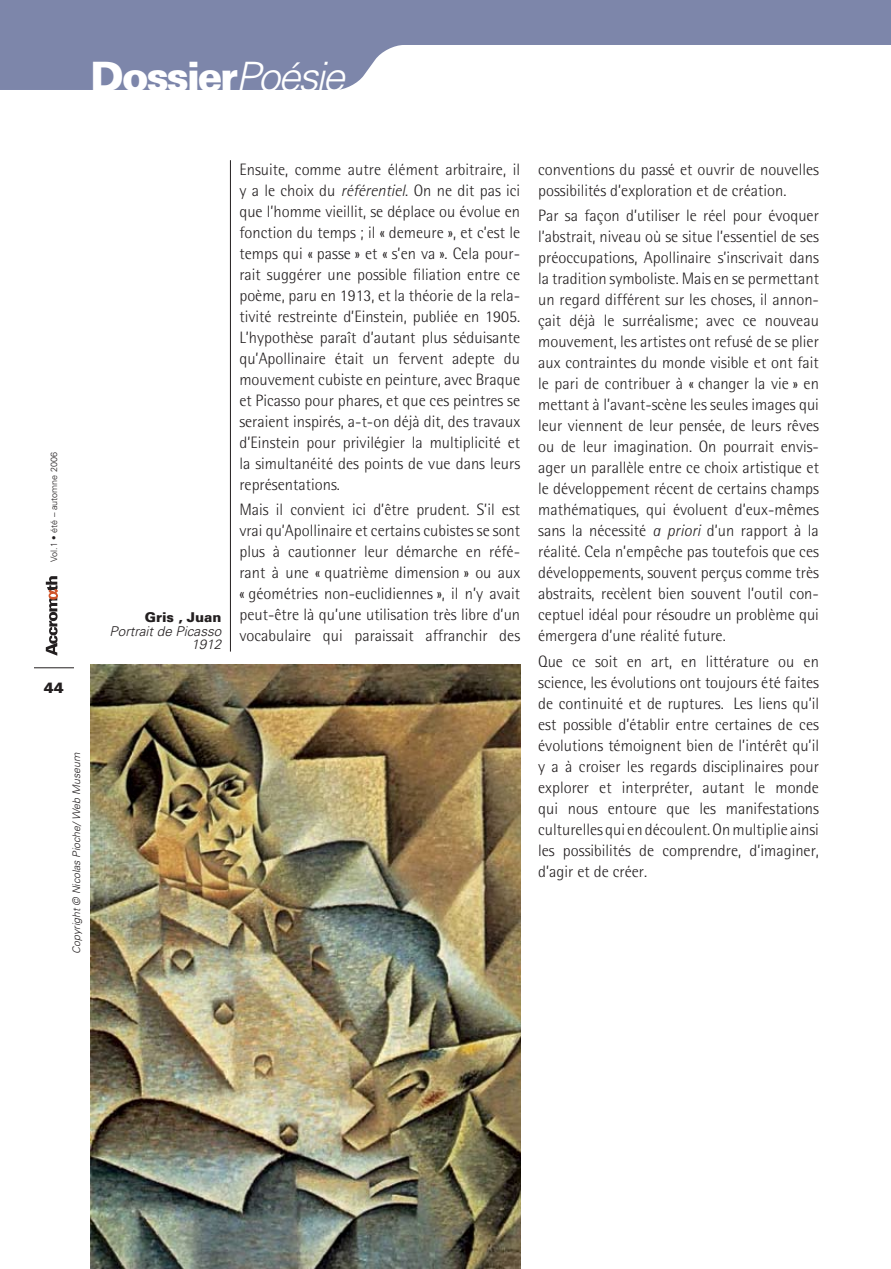
<style>
.page{position:relative;width:891px;height:1269px;background:#fff}
.page>*{position:absolute;margin:0;border:0;box-sizing:border-box;transform-origin:0 0}
.t1{font:900 40.5px "Univers";letter-spacing:-.06em;color:#fff}
.t2{font:300 16.5px/21px "Rotis Semi Sans";color:#231f20;text-align:justify}
.t3{font:900 15px "Univers";color:#231f20}
.t4{font:italic 300 13.5px/13.5px "Univers";color:#231f20;text-align:right}
.t5{font:900 13.5px "Univers";color:#231f20}
.t6{font:italic 300 10.5px "Univers";color:#231f20}
.t7{font:300 9px "Univers";color:#231f20}
.s1{font-weight:300;font-style:italic}
.s2{font-style:italic}
</style>
<div class="page">
<hr style="left:34px;top:668px;width:40px;height:1px;background:#231f20">
<svg style="left:46px;top:576px;width:12px;height:80px"></svg>
<svg style="left:0;top:0;width:890px;height:90px;fill:#7d86aa"></svg>
<svg style="left:890px;top:0;width:1px;height:45px"></svg>
<img style="left:90px;top:665px;width:430px;height:604px">
<hr style="left:230px;top:160px;width:1px;height:492px;background:#221e1f">
<h1 class="t1" style="left:91px;top:51px;width:256px">Dossier<span class="s1">Poésie</span></h1>
<p class="t7" style="left:48px;top:562px;width:111px;rotate:-90deg">Vol.1 • été – automne 2006</p>
<p class="t3" style="left:44px;top:678px;width:22px">44</p>
<p class="t6" style="left:70px;top:954px;width:202px;rotate:-90deg">Copyright © Nicolas Pioche/ Web Museum</p>
<p class="t5" style="left:145px;top:609px;width:78px">Gris , Juan</p>
<p class="t4" style="left:110px;top:624px;width:113px">Portrait de Picasso<br>1912</p>
<p class="t2" style="left:239px;top:159px;width:282px">Ensuite, comme autre élément arbitraire, il y a le choix du <span class="s2">référentiel</span>. On ne dit pas ici que l’homme vieillit, se déplace ou évolue en fonction du temps ; il « demeure », et c’est le temps qui « passe » et « s’en va ». Cela pour&shy;rait suggérer une possible filiation entre ce poème, paru en 1913, et la théorie de la rela&shy;tivité restreinte d’Einstein, publiée en 1905.<br>L’hypothèse paraît d’autant plus séduisante qu’Apollinaire était un fervent adepte du mouvement cubiste en peinture, avec Braque et Picasso pour phares, et que ces peintres se seraient inspirés, a-t-on déjà dit, des travaux d’Einstein pour privilégier la multiplicité et la simultanéité des points de vue dans leurs représentations.</p>
<p class="t2" style="left:239px;top:499px;width:282px">Mais il convient ici d’être prudent. S’il est vrai qu’Apollinaire et certains cubistes se sont plus à cautionner leur démarche en réfé&shy;rant à une « quatrième dimension » ou aux « géométries non-euclidiennes », il n’y avait peut-être là qu’une utilisation très libre d’un vocabulaire qui paraissait affranchir des</p>
<p class="t2" style="left:538px;top:159px;width:282px">conventions du passé et ouvrir de nouvelles possibilités d’exploration et de création.</p>
<p class="t2" style="left:538px;top:205px;width:282px">Par sa façon d’utiliser le réel pour évoquer l’abstrait, niveau où se situe l’essentiel de ses préoccupations, Apollinaire s’inscrivait dans la tradition symboliste. Mais en se permettant un regard différent sur les choses, il annon&shy;çait déjà le surréalisme; avec ce nouveau mouvement, les artistes ont refusé de se plier aux contraintes du monde visible et ont fait le pari de contribuer à « changer la vie » en mettant à l’avant-scène les seules images qui leur viennent de leur pensée, de leurs rêves ou de leur imagination. On pourrait envis&shy;ager un parallèle entre ce choix artistique et le développement récent de certains champs mathématiques, qui évoluent d’eux-mêmes sans la nécessité <span class="s2">a priori</span> d’un rapport à la réalité. Cela n’empêche pas toutefois que ces développements, souvent perçus comme très abstraits, recèlent bien souvent l’outil con&shy;ceptuel idéal pour résoudre un problème qui émergera d’une réalité future.</p>
<p class="t2" style="left:538px;top:651px;width:282px">Que ce soit en art, en littérature ou en science, les évolutions ont toujours été faites de continuité et de ruptures. Les liens qu’il est possible d’établir entre certaines de ces évolutions témoignent bien de l’intérêt qu’il y a à croiser les regards disciplinaires pour explorer et interpréter, autant le monde qui nous entoure que les manifestations culturelles qui en découlent. On multiplie ainsi les possibilités de comprendre, d’imaginer, d’agir et de créer.</p>
</div>
